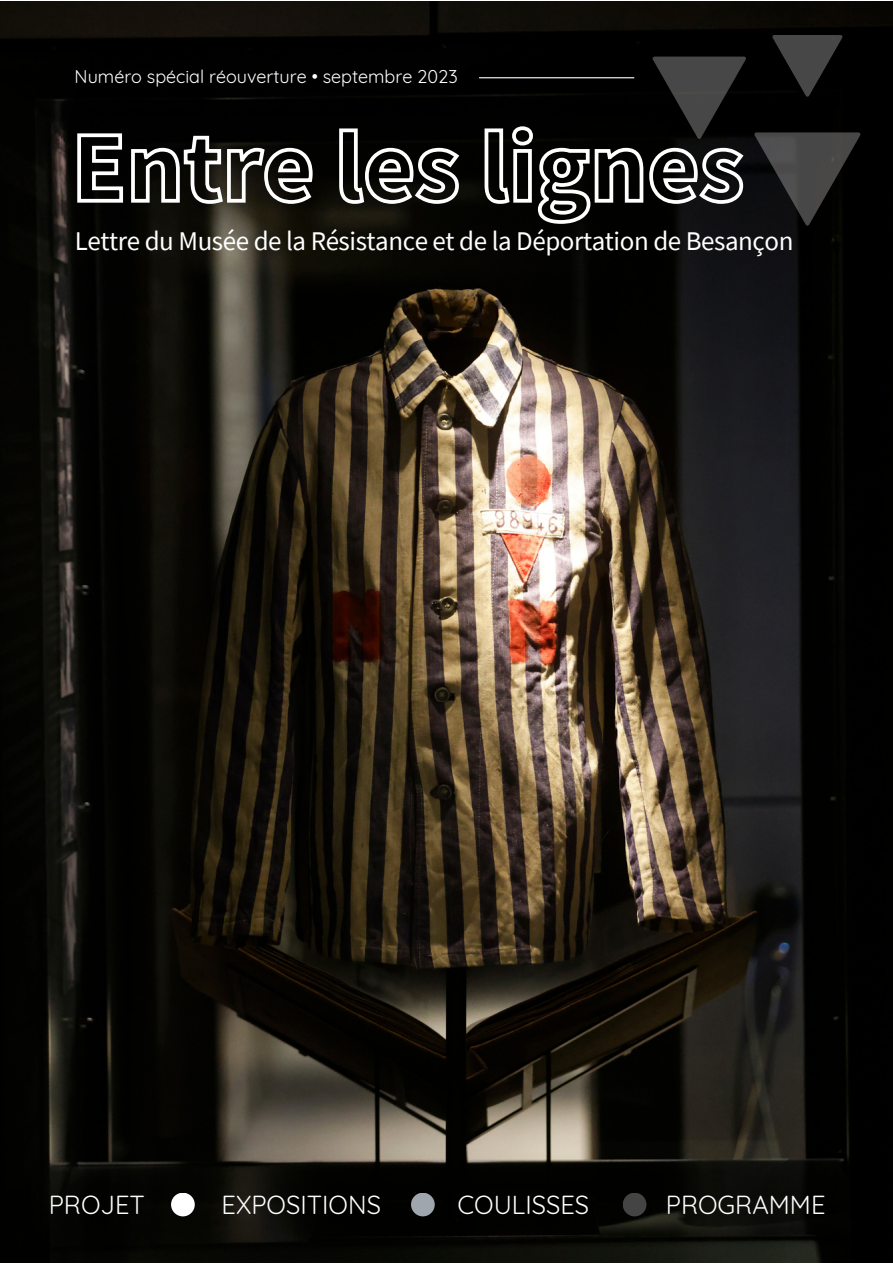
<style>
.page{position:relative;width:893px;height:1264px;background:#fff}
.page>*{position:absolute;margin:0;border:0;box-sizing:border-box;transform-origin:0 0}
.t1{font:27px "Source Sans Pro";letter-spacing:-.015em;color:#fff}
.t2{font:25.5px "Quicksand";color:#fff}
.t3{font:18px "Quicksand";color:#fff}
</style>
<div class="page">
<img style="left:0;top:2px;width:892px;height:1260px">
<svg style="left:75px;top:124px;width:671px;height:102px"></svg>
<svg style="left:754px;top:132px;width:106px;height:94px;background:#292929"></svg>
<svg style="left:652px;top:57px;width:94px;height:82px;background:#252525"></svg>
<svg style="left:772px;top:35px;width:70px;height:62px;background:#262525"></svg>
<hr style="left:479px;top:77px;width:155px;height:1px;background:#fff">
<div style="left:171px;top:1192px;width:24px;height:24px;background:#fff;border-radius:50%"></div>
<div style="left:411px;top:1192px;width:23px;height:24px;background:#9fa6ad;border-radius:50%"></div>
<div style="left:622px;top:1192px;width:24px;height:24px;background:#444;border-radius:50%"></div>
<p class="t3" style="left:75px;top:65px;width:384px">Numéro spécial réouverture • septembre 2023</p>
<p class="t1" style="left:75px;top:224px;width:720px">Lettre du Musée de la Résistance et de la Déportation de Besançon</p>
<p class="t2" style="left:49px;top:1188px;width:98px">PROJET</p>
<p class="t2" style="left:221px;top:1188px;width:161px">EXPOSITIONS</p>
<p class="t2" style="left:457px;top:1188px;width:133px">COULISSES</p>
<p class="t2" style="left:665px;top:1188px;width:161px">PROGRAMME</p>
</div>
